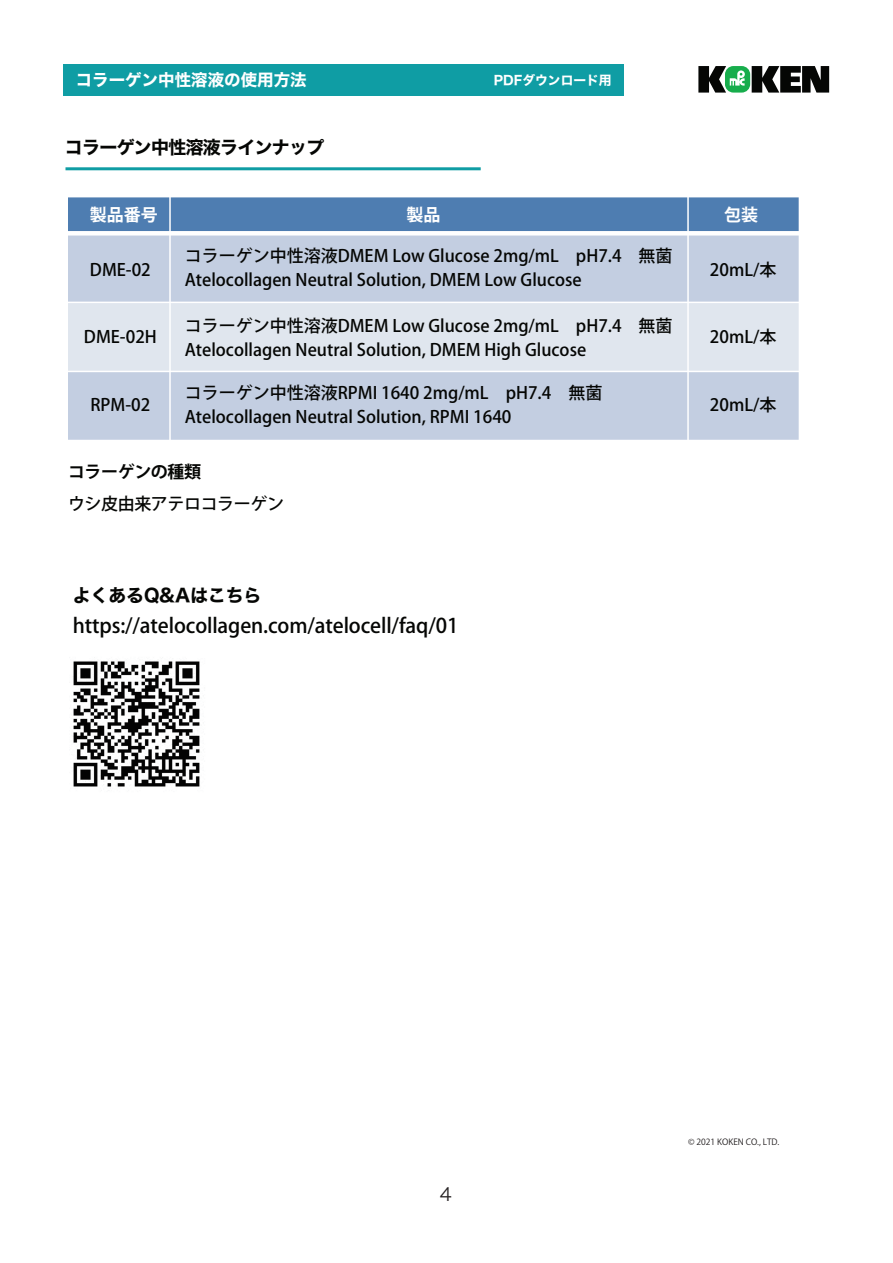
<style>
.page{position:relative;width:893px;height:1263px;background:#fff}
.page>*{position:absolute;margin:0;border:0;box-sizing:border-box;transform-origin:0 0}
.t1{font:500 20.25px "Koz Go Pr 6 N";letter-spacing:-.005em;color:#050604}
.t2{font:18px "Hira Kaku Std W7";letter-spacing:-.04em;color:#050604}
.t3{font:18px "Hira Kaku Std W7";letter-spacing:-.01em;color:#050604}
.t4{font:18px "Hira Kaku Pro W3";color:#231f20}
.t5{font:500 16.95px/24px "Koz Go Pr 6 N";color:#050604}
.t6{font:500 16.95px "Koz Go Pr 6 N";letter-spacing:-.025em;color:#050604}
.t7{font:700 16.95px "Koz Go Pr 6 N";letter-spacing:-.025em;color:#050604}
.t8{font:700 16.95px "Koz Go Pr 6 N";color:#fff}
.t9{font:16.5px "Hira Kaku Std W7";color:#fff}
.t10{font:12.75px "Hira Kaku Std W7";color:#fff}
.t11{font:8.55px "Koz Go Pr 6 N";color:#231f20}
</style>
<div class="page">
<div style="left:64px;top:64px;width:560px;height:31px;background:#0f9da4"></div>
<svg style="left:698px;top:66px;width:132px;height:27px"></svg>
<hr style="left:65px;top:167px;width:416px;height:3px;background:#0f9da4">
<div style="left:68px;top:197px;width:102px;height:36px;background:#4e7db1"></div>
<div style="left:170px;top:197px;width:527px;height:36px;background:#4e7db1"></div>
<div style="left:697px;top:197px;width:102px;height:36px;background:#4e7db1"></div>
<div style="left:68px;top:233px;width:102px;height:69px;background:#c3cee1"></div>
<div style="left:170px;top:233px;width:527px;height:69px;background:#c3cee1"></div>
<div style="left:697px;top:233px;width:102px;height:69px;background:#c3cee1"></div>
<div style="left:68px;top:302px;width:102px;height:69px;background:#e0e6ee"></div>
<div style="left:170px;top:302px;width:527px;height:69px;background:#e0e6ee"></div>
<div style="left:697px;top:302px;width:102px;height:69px;background:#e0e6ee"></div>
<div style="left:68px;top:371px;width:102px;height:69px;background:#c3cee1"></div>
<div style="left:170px;top:371px;width:527px;height:69px;background:#c3cee1"></div>
<div style="left:697px;top:371px;width:102px;height:69px;background:#c3cee1"></div>
<hr style="left:169px;top:196px;width:2px;height:245px;background:#fff">
<div style="left:67px;top:231px;width:733px;height:5px;background:#fff"></div>
<hr style="left:67px;top:302px;width:733px;height:1px;background:#fff">
<hr style="left:67px;top:371px;width:733px;height:1px;background:#fff">
<hr style="left:687px;top:196px;width:2px;height:245px;background:#fff">
<img style="left:73px;top:661px;width:127px;height:126px">
<p class="t9" style="left:76px;top:67px;width:233px">コラーゲン中性溶液の使用方法</p>
<p class="t10" style="left:494px;top:70px;width:119px">PDFダウンロード用</p>
<p class="t2" style="left:65px;top:133px;width:261px">コラーゲン中性溶液ラインナップ</p>
<p class="t8" style="left:90px;top:205px;width:70px">製品番号</p>
<p class="t8" style="left:407px;top:205px;width:36px">製品</p>
<p class="t8" style="left:724px;top:205px;width:36px">包装</p>
<p class="t5" style="left:90px;top:258px;width:62px">DME-02</p>
<p class="t5" style="left:84px;top:325px;width:74px">DME-02H</p>
<p class="t5" style="left:90px;top:393px;width:61px">RPM-02</p>
<p class="t5" style="left:185px;top:244px;width:489px">コラーゲン中性溶液DMEM Low Glucose 2mg/mL　pH7.4　無菌<br>Atelocollagen Neutral Solution, DMEM Low Glucose</p>
<p class="t5" style="left:185px;top:315px;width:489px">コラーゲン中性溶液DMEM Low Glucose 2mg/mL　pH7.4　無菌<br>Atelocollagen Neutral Solution, DMEM High Glucose</p>
<p class="t5" style="left:185px;top:381px;width:419px">コラーゲン中性溶液RPMI 1640 2mg/mL　pH7.4　無菌<br>Atelocollagen Neutral Solution, RPMI 1640</p>
<p class="t7" style="left:68px;top:462px;width:135px">コラーゲンの種類</p>
<p class="t6" style="left:68px;top:494px;width:218px">ウシ皮由来アテロコラーゲン</p>
<p class="t3" style="left:73px;top:581px;width:190px">よくあるQ&amp;Aはこちら</p>
<p class="t1" style="left:73px;top:614px;width:387px">https://atelocollagen.com/atelocell/faq/01</p>
<p class="t5" style="left:710px;top:258px;width:68px">20mL/本</p>
<p class="t5" style="left:710px;top:325px;width:68px">20mL/本</p>
<p class="t5" style="left:710px;top:393px;width:68px">20mL/本</p>
<p class="t4" style="left:440px;top:1178px;width:13px">4</p>
<p class="t11" style="left:688px;top:1137px;width:93px">© 2021 KOKEN CO., LTD.</p>
</div>
